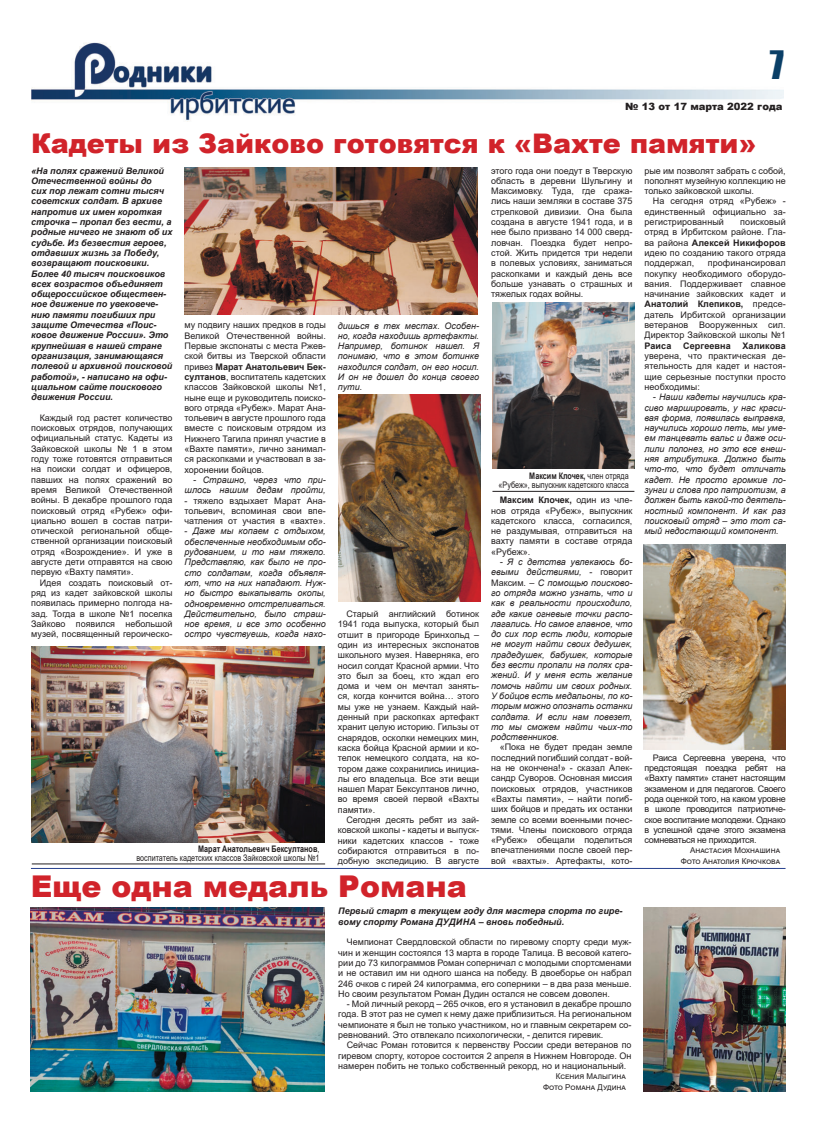
<style>
.page{position:relative;width:817px;height:1134px;background:#fff}
.page>*{position:absolute;margin:0;border:0;box-sizing:border-box;transform-origin:0 0}
.t1{font:36px "Impact";color:#0a3f67}
.t2{font:900 30px "Arial";color:#d1232a}
.t3{font:900 27px "Arial";color:#d1232a}
.t4{font:900 10px "Arial";color:#231f20}
.t5{font:9px/10.3px "Arial";color:#231f20;text-align:justify}
.t6{font:italic 9px/10.3px "Arial";color:#231f20;text-align:justify}
.t7{font:italic 700 9px/10.3px "Arial";color:#231f20}
.t8{font:9px/9px "Arial";color:#231f20;text-align:right;scale:.8 1}
.t9{font:700 9px "Arial";letter-spacing:.01em;color:#231f20}
.t10{font:8px/10.3px "Arial";color:#231f20;text-align:right}
.s1{font-weight:700}
.s2{font-style:normal}
</style>
<div class="page">
<img style="left:31px;top:43px;width:753px;height:78px">
<img style="left:31px;top:908px;width:293px;height:183px">
<img style="left:643px;top:908px;width:142px;height:183px">
<hr style="left:31px;top:868px;width:754px;height:1px;background:#253f8e">
<img style="left:31px;top:647px;width:293px;height:195px">
<hr style="left:32px;top:864px;width:293px;height:1px;background:#231f20">
<img style="left:492px;top:302px;width:142px;height:166px">
<hr style="left:492px;top:491px;width:142px;height:1px;background:#231f20">
<img style="left:184px;top:167px;width:293px;height:147px">
<img style="left:338px;top:394px;width:142px;height:207px">
<img style="left:643px;top:544px;width:142px;height:205px">
<h1 class="t1" style="left:769px;top:45px;width:16px">7</h1>
<p class="t4" style="left:625px;top:100px;width:159px">№ 13 от 17 марта 2022 года</p>
<h3 class="t3" style="left:31px;top:123px;width:726px">Кадеты из Зайково готовятся к «Вахте памяти»</h3>
<p class="t7" style="left:31px;top:166px;width:143px">«На полях сражений Великой<br>Отечественной войны до<br>сих пор лежат сотни тысяч советских солдат. В архиве напротив их имен короткая строчка – пропал без вести, а родные ничего не знают об их судьбе. Из безвестия героев, отдавших жизнь за Победу, возвращают поисковики.<br>Более 40 тысяч поисковиков всех возрастов объединяет общероссийское обществен&shy;ное движение по увековече&shy;нию памяти погибших при защите Отечества «Поис&shy;ковое движение России». Это крупнейшая в нашей стране организация, занимающаяся полевой и архивной поисковой работой», - написано на офи&shy;циальном сайте поискового движения России.</p>
<p class="t5" style="left:31px;top:412px;width:143px;text-indent:9px">Каждый год растет количество поисковых отрядов, получающих официальный статус. Кадеты из Зайковской школы № 1 в этом году тоже готовятся отправиться на поиски солдат и офицеров, павших на полях сражений во время Великой Отечественной войны. В декабре прошлого года поисковый отряд «Рубеж» офи&shy;циально вошел в состав патри&shy;отической региональной обще&shy;ственной организации поисковый отряд «Возрождение». И уже в августе дети отправятся на свою первую «Вахту памяти».</p>
<p class="t5" style="left:31px;top:577px;width:143px;text-indent:9px">Идея создать поисковый от&shy;ряд из кадет зайковской школы появилась примерно полгода на&shy;зад. Тогда в школе №1 поселка Зайково появился небольшой музей, посвященный героическо-</p>
<p class="t5" style="left:644px;top:165px;width:143px">рые им позволят забрать с собой, пополнят музейную коллекцию не только зайковской школы.</p>
<p class="t5" style="left:644px;top:196px;width:143px;text-indent:9px">На сегодня отряд «Рубеж» - единственный официально за&shy;регистрированный</p>
<p class="t5" style="left:491px;top:165px;width:143px">этого года они поедут в Тверскую область в деревни Шульгину и Максимовку. Туда, где сража&shy;лись наши земляки в составе 375 стрелковой дивизии. Она была создана в августе 1941 года, и в нее было призвано 14 000 сверд&shy;ловчан. Поездка будет непро&shy;стой. Жить придется три недели в полевых условиях, заниматься раскопками и каждый день все больше узнавать о страшных и тяжелых годах войны.</p>
<p class="t5" style="left:644px;top:217px;width:143px;text-indent:96px">поисковый отряд в Ирбитском районе. Гла&shy;ва района <span class="s1">Алексей Никифоров </span>идею по созданию такого отряда поддержал,</p>
<p class="t5" style="left:644px;top:258px;width:143px;text-indent:63px">профинансировал покупку необходимого оборудо&shy;вания. Поддерживает славное начинание зайковских кадет и <span class="s1">Анатолий Клепиков,</span> предсе&shy;датель Ирбитской организации ветеранов Вооруженных сил.<br>Директор Зайковской школы №1</p>
<p class="t9" style="left:644px;top:339px;width:28px">Раиса</p>
<p class="t9" style="left:683px;top:339px;width:49px">Сергеевна</p>
<p class="t9" style="left:742px;top:339px;width:45px">Халикова</p>
<p class="t5" style="left:644px;top:351px;width:143px">уверена, что практическая де&shy;ятельность для кадет и настоя&shy;щие серьезные поступки просто необходимы:</p>
<p class="t6" style="left:644px;top:392px;width:143px;text-indent:9px">- Наши кадеты научились кра&shy;сиво маршировать, у нас краси&shy;вая форма, появилась выправка, научились хорошо петь, мы уме&shy;ем танцевать вальс и даже оси&shy;лили полонез, но это все внеш&shy;няя атрибутика. Должно быть что-то, что будет отличать кадет. Не просто громкие ло&shy;зунги и слова про патриотизм, а должен быть какой-то деятель&shy;ностный компонент. И как раз поисковый отряд – это тот са&shy;мый недостающий компонент.</p>
<p class="t6" style="left:338px;top:320px;width:143px">дишься в тех местах. Особен&shy;но, когда находишь артефакты.<br>Например, ботинок нашел. Я понимаю, что в этом ботинке находился солдат, он его носил.<br>И он не дошел до конца своего пути.</p>
<p class="t5" style="left:184px;top:320px;width:143px">му подвигу наших предков в годы Великой Отечественной войны.<br>Первые экспонаты с места Ржев&shy;ской битвы из Тверской области привез <span class="s1">Марат Анатольевич Бек&shy;султанов</span>, воспитатель кадетских классов Зайковской школы №1, ныне еще и руководитель поиско&shy;вого отряда «Рубеж». Марат Ана&shy;тольевич в августе прошлого года вместе с поисковым отрядом из Нижнего Тагила принял участие в «Вахте памяти», лично занимал&shy;ся раскопками и участвовал в за&shy;хоронении бойцов.</p>
<p class="t6" style="left:184px;top:475px;width:143px;text-align:right">- Страшно, через что при&shy;шлось нашим дедам пройти,</p>
<p class="t5" style="left:184px;top:495px;width:143px">- тяжело вздыхает Марат Ана&shy;тольевич, вспоминая свои впе&shy;чатления от участия в «вахте».</p>
<p class="t6" style="left:184px;top:526px;width:143px"><span class="s2">-</span> Даже мы копаем с отдыхом, обеспеченные необходимым обо&shy;рудованием, и то нам тяжело.<br>Представляю, как было не про&shy;сто солдатам, когда объявля&shy;ют, что на них нападают. Нуж&shy;но быстро выкапывать окопы, одновременно отстреливаться.<br>Действительно, было страш&shy;ное время, и все это особенно остро чувствуешь, когда нахо-</p>
<p class="t8" style="left:498px;top:472px;width:164px"><span class="s1">Максим Клочек,</span> член отряда «Рубеж», выпускник кадетского класса</p>
<p class="t5" style="left:491px;top:495px;width:143px;text-indent:9px"><span class="s1">Максим Клочек,</span> один из чле&shy;нов отряда «Рубеж», выпускник кадетского класса, согласился, не раздумывая, отправиться на вахту памяти в составе отряда «Рубеж».</p>
<p class="t6" style="left:491px;top:557px;width:143px;text-indent:9px">- Я с детства увлекаюсь бо&shy;евыми действиями, <span class="s2">- говорит Максим. –</span> С помощью поисково&shy;го отряда можно узнать, что и как в реальности происходило, где какие огневые точки распо&shy;лагались. Но самое главное, что до сих пор есть люди, которые не могут найти своих дедушек, прадедушек, бабушек, которые без вести пропали на полях сра&shy;жений. И у меня есть желание помочь найти им своих родных.<br>У бойцов есть медальоны, по ко&shy;торым можно опознать останки солдата. И если нам повезет, то мы сможем найти чьих-то родственников.</p>
<p class="t5" style="left:491px;top:742px;width:143px;text-indent:9px">«Пока не будет предан земле последний погибший солдат - вой&shy;на не окончена!» - сказал Алек&shy;сандр Суворов. Основная миссия поисковых отрядов, участников «Вахты памяти», – найти погиб&shy;ших бойцов и предать их останки земле со всеми военными почес&shy;тями. Члены поискового отряда «Рубеж» обещали поделиться впечатлениями после своей пер&shy;вой «вахты». Артефакты, кото-</p>
<p class="t5" style="left:338px;top:609px;width:143px;text-indent:9px">Старый английский ботинок 1941 года выпуска, который был отшит в пригороде Бринхольд – один из интересных экспонатов школьного музея. Наверняка, его носил солдат Красной армии. Что это был за боец, кто ждал его дома и чем он мечтал занять&shy;ся, когда кончится война… этого мы уже не узнаем. Каждый най&shy;денный при раскопках артефакт хранит целую историю. Гильзы от снарядов, осколки немецких мин, каска бойца Красной армии и ко&shy;телок немецкого солдата, на ко&shy;тором даже сохранились инициа&shy;лы его владельца. Все эти вещи нашел Марат Бексултанов лично, во время своей первой «Вахты памяти».</p>
<p class="t5" style="left:338px;top:815px;width:143px;text-indent:9px">Сегодня десять ребят из зай&shy;ковской школы - кадеты и выпуск&shy;ники кадетских классов - тоже собираются отправиться в по&shy;добную экспедицию. В августе</p>
<p class="t5" style="left:644px;top:752px;width:143px;text-indent:9px">Раиса Сергеевна уверена, что предстоящая поездка ребят на «Вахту памяти» станет настоящим экзаменом и для педагогов. Своего рода оценкой того, на каком уровне в школе проводится патриотиче&shy;ское воспитание молодежи. Однако в успешной сдаче этого экзамена сомневаться не приходится.</p>
<p class="t10" style="left:680px;top:845px;width:101px">Анастасия Мохнашина<br>Фото Анатолия Крючкова</p>
<p class="t8" style="left:136px;top:844px;width:230px"><span class="s1">Марат Анатольевич Бексултанов</span>,<br>воспитатель кадетских классов Зайковской школы №1</p>
<h2 class="t2" style="left:31px;top:864px;width:437px">Еще одна медаль Романа</h2>
<p class="t7" style="left:338px;top:906px;width:285px">Первый старт в текущем году для мастера спорта по гире&shy;вому спорту Романа ДУДИНА – вновь победный.</p>
<p class="t5" style="left:338px;top:937px;width:295px;text-indent:9px">Чемпионат Свердловской области по гиревому спорту среди муж&shy;чин и женщин состоялся 13 марта в городе Талица. В весовой катего&shy;рии до 73 килограммов Роман соперничал с молодыми спортсменами и не оставил им ни одного шанса на победу. В двоеборье он набрал 246 очков с гирей 24 килограмма, его соперники – в два раза меньше.<br>Но своим результатом Роман Дудин остался не совсем доволен.</p>
<p class="t5" style="left:338px;top:999px;width:295px;text-indent:9px">- Мой личный рекорд – 265 очков, его я установил в декабре прошло года. В этот раз не сумел к нему даже приблизиться. На региональном чемпионате я был не только участником, но и главным секретарем со&shy;ревнований. Это отвлекало психологически, - делится гиревик.</p>
<p class="t5" style="left:338px;top:1040px;width:295px;text-indent:9px">Сейчас Роман готовится к первенству России среди ветеранов по гиревом спорту, которое состоится 2 апреля в Нижнем Новгороде. Он намерен побить не только собственный рекорд, но и национальный.</p>
<p class="t10" style="left:543px;top:1071px;width:84px">Ксения Малыгина<br>Фото Романа Дудина</p>
</div>
